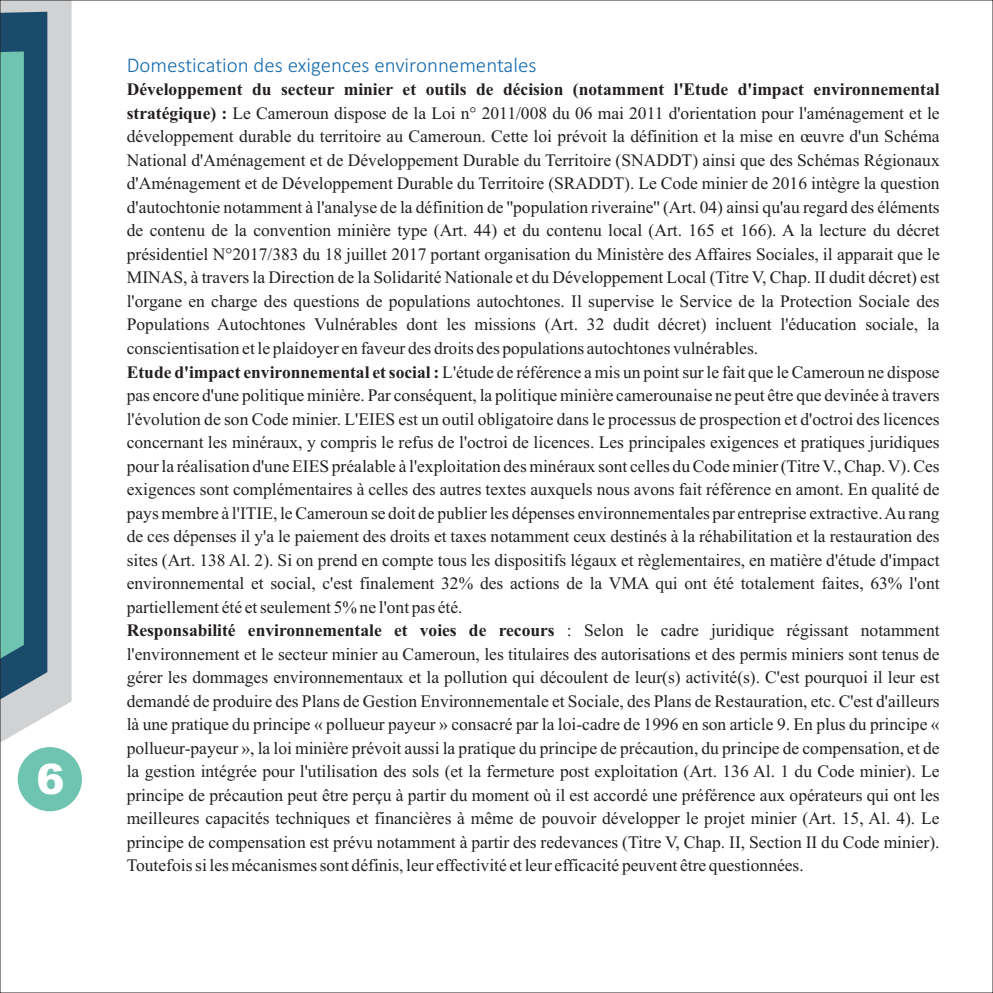
<style>
.page{position:relative;width:993px;height:993px;background:#fff}
.page>*{position:absolute;margin:0;border:0;box-sizing:border-box;transform-origin:0 0}
.t1{font:900 42px "Arial";color:#fff}
.t2{font:300 21px "Calibri";color:#196db0}
.t3{font:17.5px/23.4px "Times New Roman";color:#231f20}
.s1{font-weight:700}
</style>
<div class="page">
<div style="left:18px;top:746px;width:64px;height:65px;background:#6ec4b1;border-radius:50%"></div>
<svg style="left:2px;top:2px;width:70px;height:810px;fill:#d1d2d4"></svg>
<svg style="left:2px;top:12px;width:45px;height:783px;background:#528c94"></svg>
<h1 class="t1" style="left:37px;top:763px;width:30px">6</h1>
<p class="t2" style="left:127px;top:56px;width:411px">Domestication des exigences environnementales</p>
<p class="t3" style="left:127px;top:79px;width:814px"><span class="s1">Développement du secteur minier et outils de décision (notamment l'Etude d'impact environnemental stratégique) :</span> Le Cameroun dispose de la Loi n° 2011/008 du 06 mai 2011 d'orientation pour l'aménagement et le développement durable du territoire au Cameroun. Cette loi prévoit la définition et la mise en œuvre d'un Schéma National d'Aménagement et de Développement Durable du Territoire (SNADDT) ainsi que des Schémas Régionaux d'Aménagement et de Développement Durable du Territoire (SRADDT). Le Code minier de 2016 intègre la question d'autochtonie notamment à l'analyse de la définition de ''population riveraine'' (Art. 04) ainsi qu'au regard des éléments de contenu de la convention minière type (Art. 44) et du contenu local (Art. 165 et 166). A la lecture du décret présidentiel N°2017/383 du 18 juillet 2017 portant organisation du Ministère des Affaires Sociales, il apparait que le MINAS, à travers la Direction de la Solidarité Nationale et du Développement Local (Titre V, Chap. II dudit décret) est l'organe en charge des questions de populations autochtones. Il supervise le Service de la Protection Sociale des Populations Autochtones Vulnérables dont les missions (Art. 32 dudit décret) incluent l'éducation sociale, la conscientisation et le plaidoyer en faveur des droits des populations autochtones vulnérables.<br><span class="s1">Etude d'impact environnemental et social :</span> L'étude de référence a mis un point sur le fait que le Cameroun ne dispose pas encore d'une politique minière. Par conséquent, la politique minière camerounaise ne peut être que devinée à travers l'évolution de son Code minier. L'EIES est un outil obligatoire dans le processus de prospection et d'octroi des licences concernant les minéraux, y compris le refus de l'octroi de licences. Les principales exigences et pratiques juridiques pour la réalisation d'une EIES préalable à l'exploitation des minéraux sont celles du Code minier (Titre V., Chap. V). Ces exigences sont complémentaires à celles des autres textes auxquels nous avons fait référence en amont. En qualité de pays membre à l'ITIE, le Cameroun se doit de publier les dépenses environnementales par entreprise extractive. Au rang de ces dépenses il y'a le paiement des droits et taxes notamment ceux destinés à la réhabilitation et la restauration des sites (Art. 138 Al. 2). Si on prend en compte tous les dispositifs légaux et règlementaires, en matière d'étude d'impact environnemental et social, c'est finalement 32% des actions de la VMA qui ont été totalement faites, 63% l'ont partiellement été et seulement 5% ne l'ont pas été.<br><span class="s1">Responsabilité environnementale et voies de recours</span> : Selon le cadre juridique régissant notamment l'environnement et le secteur minier au Cameroun, les titulaires des autorisations et des permis miniers sont tenus de gérer les dommages environnementaux et la pollution qui découlent de leur(s) activité(s). C'est pourquoi il leur est demandé de produire des Plans de Gestion Environnementale et Sociale, des Plans de Restauration, etc. C'est d'ailleurs là une pratique du principe « pollueur payeur » consacré par la loi-cadre de 1996 en son article 9. En plus du principe « pollueur-payeur », la loi minière prévoit aussi la pratique du principe de précaution, du principe de compensation, et de la gestion intégrée pour l'utilisation des sols (et la fermeture post exploitation (Art. 136 Al. 1 du Code minier). Le principe de précaution peut être perçu à partir du moment où il est accordé une préférence aux opérateurs qui ont les meilleures capacités techniques et financières à même de pouvoir développer le projet minier (Art. 15, Al. 4). Le principe de compensation est prévu notamment à partir des redevances (Titre V, Chap. II, Section II du Code minier).<br>Toutefois si les mécanismes sont définis, leur effectivité et leur efficacité peuvent être questionnées.</p>
</div>
